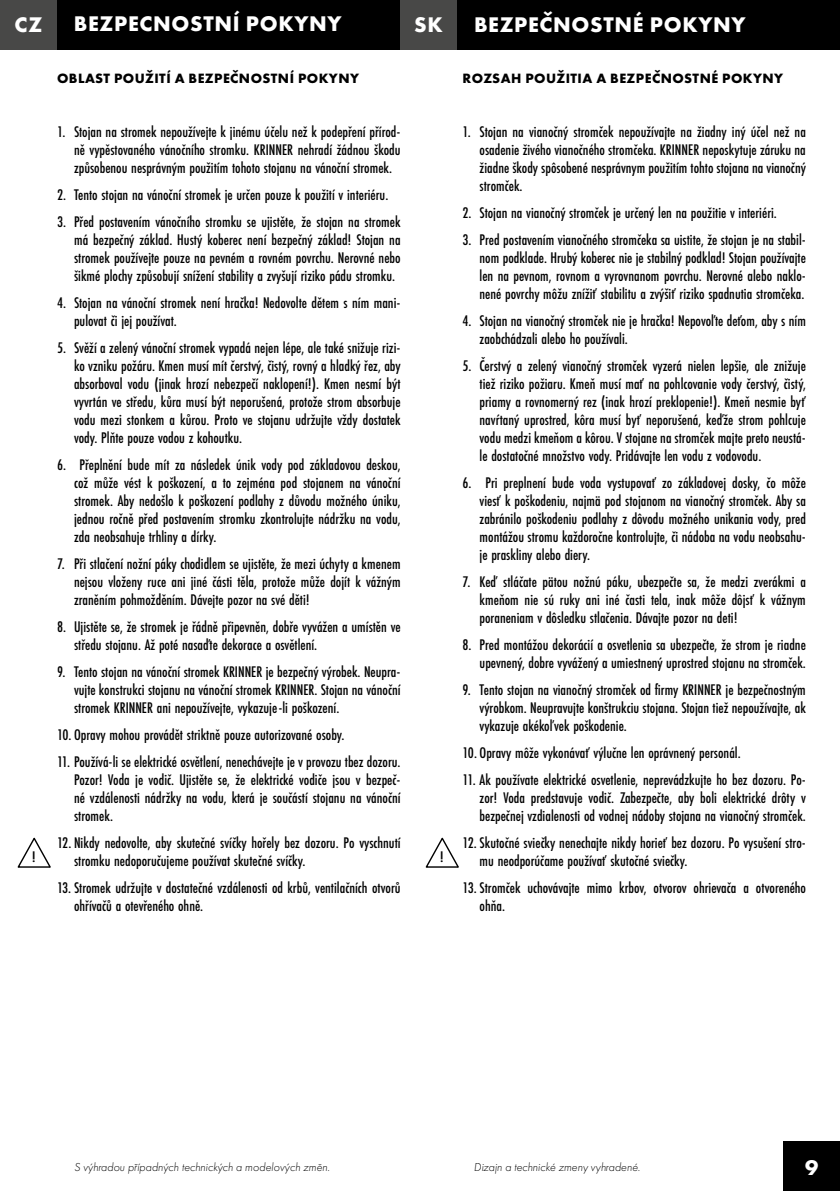
<style>
.page{position:relative;width:840px;height:1191px;background:#fff}
.page>*{position:absolute;margin:0;border:0;box-sizing:border-box;transform-origin:0 0}
.t1{font:700 22px "Futura PT";letter-spacing:.03em;color:#fff}
.t2{font:500 16px/18px "Futura PT Cond";color:#000;text-align:justify}
.t3{font:500 16px "Futura PT";color:#000}
.t4{font:700 14px "Futura PT";letter-spacing:.03em;color:#000}
.t5{font:italic 300 12px "Futura PT";color:#000}
</style>
<div class="page">
<div style="left:57px;top:0;width:782px;height:49px;background:#000"></div>
<div style="left:0;top:0;width:57px;height:49px;background:#484847"></div>
<div style="left:400px;top:0;width:56px;height:49px;background:#484847"></div>
<hr style="left:0;top:0;width:1px;height:49px;background:#000">
<div style="left:782px;top:1141px;width:57px;height:50px;background:#000"></div>
<svg style="left:17px;top:837px;width:34px;height:31px"></svg>
<svg style="left:425px;top:837px;width:34px;height:31px"></svg>
<h1 class="t1" style="left:14px;top:10px;width:29px">CZ</h1>
<h1 class="t1" style="left:74px;top:9px;width:269px">BEZPECNOSTNÍ POKYNY</h1>
<h1 class="t1" style="left:414px;top:10px;width:30px">SK</h1>
<h1 class="t1" style="left:473px;top:11px;width:273px">BEZPEČNOSTNÉ POKYNY</h1>
<p class="t4" style="left:57px;top:69px;width:303px">OBLAST POUŽITÍ A BEZPEČNOSTNÍ POKYNY</p>
<p class="t2" style="left:74px;top:123px;width:328px;text-indent:-17px">1. Stojan na stromek nepoužívejte k jinému účelu než k podepření přírod&shy;ně vypěstovaného vánočního stromku. KRINNER nehradí žádnou škodu způsobenou nesprávným použitím tohoto stojanu na vánoční stromek.</p>
<p class="t2" style="left:57px;top:186px;width:332px">2. Tento stojan na vánoční stromek je určen pouze k použití v interiéru.</p>
<p class="t2" style="left:74px;top:213px;width:328px;text-indent:-17px">3. Před postavením vánočního stromku se ujistěte, že stojan na stromek má bezpečný základ. Hustý koberec není bezpečný základ! Stojan na stromek používejte pouze na pevném a rovném povrchu. Nerovné nebo šikmé plochy způsobují snížení stability a zvyšují riziko pádu stromku.</p>
<p class="t2" style="left:74px;top:294px;width:328px;text-indent:-17px">4. Stojan na vánoční stromek není hračka! Nedovolte dětem s ním mani&shy;pulovat či jej používat.</p>
<p class="t2" style="left:74px;top:339px;width:328px;text-indent:-17px">5. Svěží a zelený vánoční stromek vypadá nejen lépe, ale také snižuje rizi&shy;ko vzniku požáru. Kmen musí mít čerstvý, čistý, rovný a hladký řez, aby absorboval vodu (jinak hrozí nebezpečí naklopení!). Kmen nesmí být vyvrtán ve středu, kůra musí být neporušená, protože strom absorbuje vodu mezi stonkem a kůrou. Proto ve stojanu udržujte vždy dostatek vody. Plňte pouze vodou z kohoutku.</p>
<p class="t2" style="left:74px;top:456px;width:328px;text-indent:-17px">6. Přeplnění bude mít za následek únik vody pod základovou deskou, což může vést k poškození, a to zejména pod stojanem na vánoční stromek. Aby nedošlo k poškození podlahy z důvodu možného úniku, jednou ročně před postavením stromku zkontrolujte nádržku na vodu, zda neobsahuje trhliny a dírky.</p>
<p class="t2" style="left:74px;top:555px;width:328px;text-indent:-17px">7. Při stlačení nožní páky chodidlem se ujistěte, že mezi úchyty a kmenem nejsou vloženy ruce ani jiné části těla, protože může dojít k vážným zraněním pohmožděním. Dávejte pozor na své děti!</p>
<p class="t2" style="left:74px;top:618px;width:328px;text-indent:-17px">8. Ujistěte se, že stromek je řádně připevněn, dobře vyvážen a umístěn ve středu stojanu. Až poté nasaďte dekorace a osvětlení.</p>
<p class="t2" style="left:74px;top:663px;width:328px;text-indent:-17px">9. Tento stojan na vánoční stromek KRINNER je bezpečný výrobek. Neupra&shy;vujte konstrukci stojanu na vánoční stromek KRINNER. Stojan na vánoční stromek KRINNER ani nepoužívejte, vykazuje-li poškození.</p>
<p class="t2" style="left:57px;top:726px;width:289px">10. Opravy mohou provádět striktně pouze autorizované osoby.</p>
<p class="t2" style="left:74px;top:753px;width:328px;text-indent:-17px">11. Používá-li se elektrické osvětlení, nenechávejte je v provozu tbez dozoru.<br>Pozor! Voda je vodič. Ujistěte se, že elektrické vodiče jsou v bezpeč&shy;né vzdálenosti nádržky na vodu, která je součástí stojanu na vánoční stromek.</p>
<p class="t2" style="left:74px;top:834px;width:328px;text-indent:-17px">12. Nikdy nedovolte, aby skutečné svíčky hořely bez dozoru. Po vyschnutí stromku nedoporučujeme používat skutečné svíčky.</p>
<p class="t2" style="left:74px;top:879px;width:328px;text-indent:-17px">13. Stromek udržujte v dostatečné vzdálenosti od krbů, ventilačních otvorů ohřívačů a otevřeného ohně.</p>
<p class="t3" style="left:32px;top:847px;width:6px">!</p>
<p class="t3" style="left:439px;top:847px;width:6px">!</p>
<p class="t4" style="left:462px;top:69px;width:322px">ROZSAH POUŽITIA A BEZPEČNOSTNÉ POKYNY</p>
<p class="t2" style="left:479px;top:123px;width:327px;text-indent:-17px">1. Stojan na vianočný stromček nepoužívajte na žiadny iný účel než na osadenie živého vianočného stromčeka. KRINNER neposkytuje záruku na žiadne škody spôsobené nesprávnym použitím tohto stojana na vianočný stromček.</p>
<p class="t2" style="left:462px;top:204px;width:316px">2. Stojan na vianočný stromček je určený len na použitie v interiéri.</p>
<p class="t2" style="left:479px;top:231px;width:328px;text-indent:-17px">3. Pred postavením vianočného stromčeka sa uistite, že stojan je na stabil&shy;nom podklade. Hrubý koberec nie je stabilný podklad! Stojan používajte len na pevnom, rovnom a vyrovnanom povrchu. Nerovné alebo naklo&shy;nené povrchy môžu znížiť stabilitu a zvýšiť riziko spadnutia stromčeka.</p>
<p class="t2" style="left:479px;top:312px;width:328px;text-indent:-17px">4. Stojan na vianočný stromček nie je hračka! Nepovoľte deťom, aby s ním zaobchádzali alebo ho používali.</p>
<p class="t2" style="left:479px;top:357px;width:327px;text-indent:-17px">5. Čerstvý a zelený vianočný stromček vyzerá nielen lepšie, ale znižuje tiež riziko požiaru. Kmeň musí mať na pohlcovanie vody čerstvý, čistý, priamy a rovnomerný rez (inak hrozí preklopenie!). Kmeň nesmie byť navŕtaný uprostred, kôra musí byť neporušená, keďže strom pohlcuje vodu medzi kmeňom a kôrou. V stojane na stromček majte preto neustá&shy;le dostatočné množstvo vody. Pridávajte len vodu z vodovodu.</p>
<p class="t2" style="left:479px;top:474px;width:328px;text-indent:-17px">6. Pri preplnení bude voda vystupovať zo základovej dosky, čo môže viesť k poškodeniu, najmä pod stojanom na vianočný stromček. Aby sa zabránilo poškodeniu podlahy z dôvodu možného unikania vody, pred montážou stromu každoročne kontrolujte, či nádoba na vodu neobsahu&shy;je praskliny alebo diery.</p>
<p class="t2" style="left:479px;top:573px;width:327px;text-indent:-17px">7. Keď stláčate pätou nožnú páku, ubezpečte sa, že medzi zverákmi a kmeňom nie sú ruky ani iné časti tela, inak môže dôjsť k vážnym poraneniam v dôsledku stlačenia. Dávajte pozor na deti!</p>
<p class="t2" style="left:462px;top:636px;width:344px;text-align:right">8. Pred montážou dekorácií a osvetlenia sa ubezpečte, že strom je riadne upevnený, dobre vyvážený a umiestnený uprostred stojanu na stromček.</p>
<p class="t2" style="left:479px;top:681px;width:327px;text-indent:-17px">9. Tento stojan na vianočný stromček od firmy KRINNER je bezpečnostným výrobkom. Neupravujte konštrukciu stojana. Stojan tiež nepoužívajte, ak vykazuje akékoľvek poškodenie.</p>
<p class="t2" style="left:462px;top:744px;width:279px">10. Opravy môže vykonávať výlučne len oprávnený personál.</p>
<p class="t2" style="left:479px;top:771px;width:328px;text-indent:-17px">11. Ak používate elektrické osvetlenie, neprevádzkujte ho bez dozoru. Po&shy;zor! Voda predstavuje vodič. Zabezpečte, aby boli elektrické drôty v bezpečnej vzdialenosti od vodnej nádoby stojana na vianočný stromček.</p>
<p class="t2" style="left:479px;top:834px;width:327px;text-indent:-17px">12. Skutočné sviečky nenechajte nikdy horieť bez dozoru. Po vysušení stro&shy;mu neodporúčame používať skutočné sviečky.</p>
<p class="t2" style="left:479px;top:879px;width:327px;text-indent:-17px">13. Stromček uchovávajte mimo krbov, otvorov ohrievača a otvoreného ohňa.</p>
<p class="t5" style="left:74px;top:1160px;width:257px">S výhradou případných technických a modelových změn.</p>
<p class="t5" style="left:473px;top:1160px;width:168px">Dizajn a technické zmeny vyhradené.</p>
<h1 class="t1" style="left:804px;top:1153px;width:15px">9</h1>
</div>
